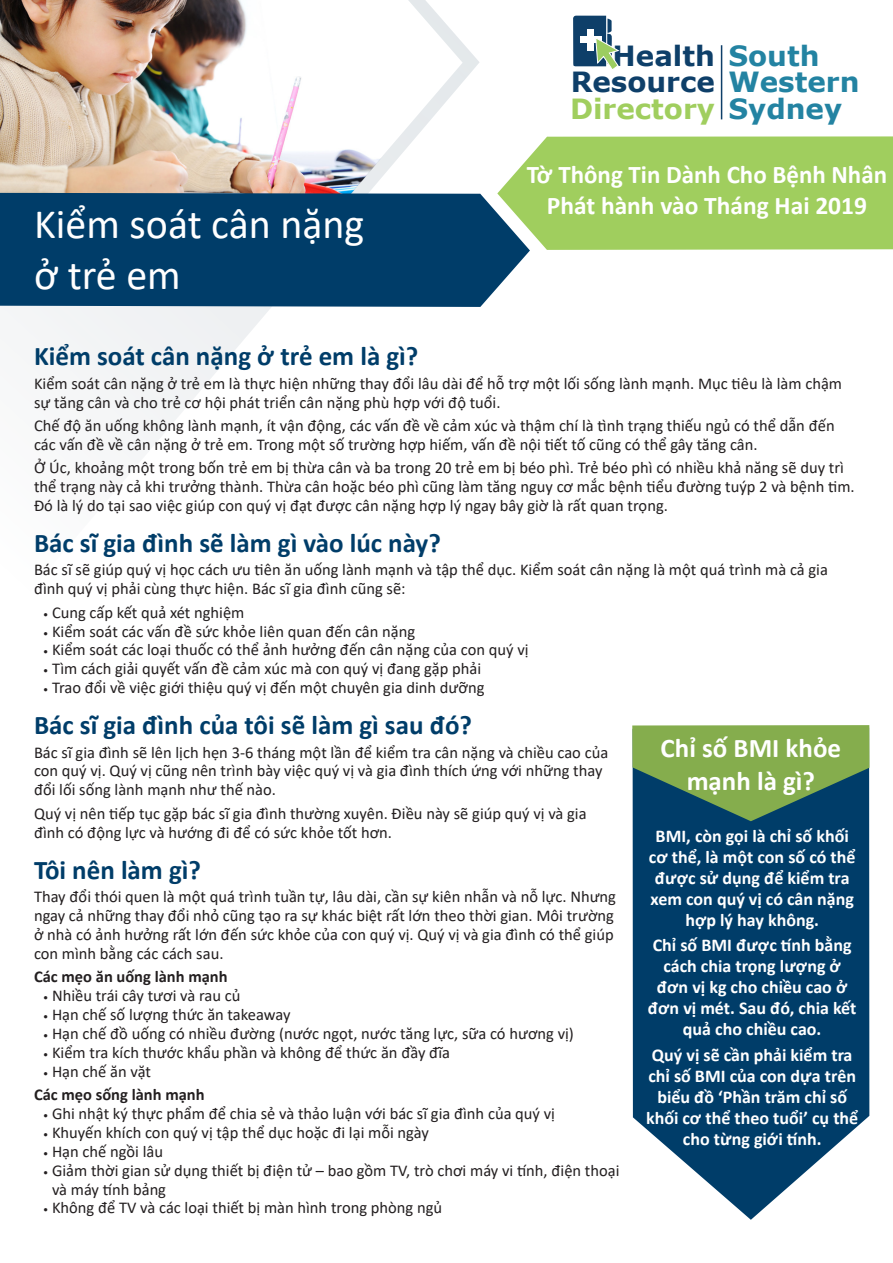
<style>
.page{position:relative;width:893px;height:1263px;background:#fff}
.page>*{position:absolute;margin:0;border:0;box-sizing:border-box;transform-origin:0 0}
.t1{font:42px/50.4px "Calibri";color:#fff}
.t2{font:700 27.75px/26.4px "Verdana";color:#0e3f69;text-align:justify}
.t3{font:700 27.75px/26.4px "Verdana";color:#2383a2}
.General_paragraphs{font:700 27px "Calibri";color:#003d69}
.t4{font:700 27px/32.4px "Calibri";color:#fff;text-align:center}
.t5{font:700 25.5px "Calibri";color:#fff}
.t6{font:700 18px/21px "Calibri";color:#fff;text-align:center}
.General_paragraphs-2{font:16.5px/18.9px "Calibri";color:#231f20}
.Bullet_list{font:16.5px/18.9px "Calibri";color:#231f20}
.General_paragraphs-3{font:700 16.5px "Calibri";color:#231f20}
.s1{color:#a0ce5e}
.s2{font-size:10.5px}
</style>
<div class="page">
<svg style="left:0;top:0;width:479px;height:446px"></svg>
<svg style="left:573px;top:16px;width:44px;height:53px"></svg>
<hr style="left:721px;top:45px;width:1px;height:74px;background:#0e3f69">
<div style="left:0;top:193px;width:530px;height:114px;background:#003d69"></div>
<svg style="left:497px;top:136px;width:396px;height:114px;background:#a3ce68"></svg>
<svg style="left:633px;top:821px;width:236px;height:399px;background:#21567c"></svg>
<svg style="left:632px;top:725px;width:237px;height:96px;background:#608e55"></svg>
<p class="t1" style="left:34px;top:198px;width:332px">Kiểm soát cân nặng ở trẻ em</p>
<p class="t2" style="left:570px;top:42px;width:146px;text-indent:43px">Health Resource <span class="s1">Directory</span></p>
<p class="t3" style="left:728px;top:42px;width:133px">South<br>Western<br>Sydney</p>
<p class="t5" style="left:527px;top:157px;width:362px">Tờ Thông Tin Dành Cho Bệnh Nhân</p>
<p class="t5" style="left:547px;top:188px;width:322px">Phát hành vào Tháng Hai 2019</p>
<p class="General_paragraphs" style="left:34px;top:337px;width:386px">Kiểm soát cân nặng ở trẻ em là gì?</p>
<p class="General_paragraphs-2" style="left:34px;top:373px;width:810px">Kiểm soát cân nặng ở trẻ em là thực hiện những thay đổi lâu dài để hỗ trợ một lối sống lành mạnh. Mục tiêu là làm chậm sự tăng cân và cho trẻ cơ hội phát triển cân nặng phù hợp với độ tuổi.</p>
<p class="General_paragraphs-2" style="left:34px;top:416px;width:802px">Chế độ ăn uống không lành mạnh, ít vận động, các vấn đề về cảm xúc và thậm chí là tình trạng thiếu ngủ có thể dẫn đến các vấn đề về cân nặng ở trẻ em. Trong một số trường hợp hiếm, vấn đề nội tiết tố cũng có thể gây tăng cân.</p>
<p class="General_paragraphs-2" style="left:34px;top:458px;width:822px">Ở Úc, khoảng một trong bốn trẻ em bị thừa cân và ba trong 20 trẻ em bị béo phì. Trẻ béo phì có nhiều khả năng sẽ duy trì thể trạng này cả khi trưởng thành. Thừa cân hoặc béo phì cũng làm tăng nguy cơ mắc bệnh tiểu đường tuýp 2 và bệnh tim.<br>Đó là lý do tại sao việc giúp con quý vị đạt được cân nặng hợp lý ngay bây giờ là rất quan trọng.</p>
<p class="General_paragraphs" style="left:34px;top:524px;width:408px">Bác sĩ gia đình sẽ làm gì vào lúc này?</p>
<p class="Bullet_list" style="left:34px;top:560px;width:795px">Bác sĩ sẽ giúp quý vị học cách ưu tiên ăn uống lành mạnh và tập thể dục. Kiểm soát cân nặng là một quá trình mà cả gia đình quý vị phải cùng thực hiện. Bác sĩ gia đình cũng sẽ:</p>
<p class="General_paragraphs-2" style="left:43px;top:602px;width:203px"><span class="s2">•</span> Cung cấp kết quả xét nghiệm</p>
<p class="General_paragraphs-2" style="left:43px;top:621px;width:374px"><span class="s2">•</span> Kiểm soát các vấn đề sức khỏe liên quan đến cân nặng</p>
<p class="General_paragraphs-2" style="left:43px;top:640px;width:487px"><span class="s2">•</span> Kiểm soát các loại thuốc có thể ảnh hưởng đến cân nặng của con quý vị</p>
<p class="General_paragraphs-2" style="left:43px;top:659px;width:440px"><span class="s2">•</span> Tìm cách giải quyết vấn đề cảm xúc mà con quý vị đang gặp phải</p>
<p class="General_paragraphs-2" style="left:43px;top:678px;width:443px"><span class="s2">•</span> Trao đổi về việc giới thiệu quý vị đến một chuyên gia dinh dưỡng</p>
<p class="General_paragraphs" style="left:34px;top:706px;width:440px">Bác sĩ gia đình của tôi sẽ làm gì sau đó?</p>
<p class="General_paragraphs-2" style="left:34px;top:742px;width:576px">Bác sĩ gia đình sẽ lên lịch hẹn 3-6 tháng một lần để kiểm tra cân nặng và chiều cao của con quý vị. Quý vị cũng nên trình bày việc quý vị và gia đình thích ứng với những thay đổi lối sống lành mạnh như thế nào.</p>
<p class="General_paragraphs-2" style="left:34px;top:803px;width:554px">Quý vị nên tiếp tục gặp bác sĩ gia đình thường xuyên. Điều này sẽ giúp quý vị và gia đình có động lực và hướng đi để có sức khỏe tốt hơn.</p>
<p class="General_paragraphs" style="left:34px;top:850px;width:168px">Tôi nên làm gì?</p>
<p class="General_paragraphs-2" style="left:34px;top:887px;width:583px">Thay đổi thói quen là một quá trình tuần tự, lâu dài, cần sự kiên nhẫn và nỗ lực. Nhưng ngay cả những thay đổi nhỏ cũng tạo ra sự khác biệt rất lớn theo thời gian. Môi trường ở nhà có ảnh hưởng rất lớn đến sức khỏe của con quý vị. Quý vị và gia đình có thể giúp con mình bằng các cách sau.</p>
<p class="General_paragraphs-3" style="left:34px;top:965px;width:195px">Các mẹo ăn uống lành mạnh</p>
<p class="General_paragraphs-2" style="left:43px;top:986px;width:199px"><span class="s2">•</span> Nhiều trái cây tươi và rau củ</p>
<p class="General_paragraphs-2" style="left:43px;top:1004px;width:249px"><span class="s2">•</span> Hạn chế số lượng thức ăn takeaway</p>
<p class="General_paragraphs-2" style="left:43px;top:1023px;width:532px"><span class="s2">•</span> Hạn chế đồ uống có nhiều đường (nước ngọt, nước tăng lực, sữa có hương vị)</p>
<p class="General_paragraphs-2" style="left:43px;top:1042px;width:408px"><span class="s2">•</span> Kiểm tra kích thước khẩu phần và không để thức ăn đầy đĩa</p>
<p class="General_paragraphs-2" style="left:43px;top:1061px;width:109px"><span class="s2">•</span> Hạn chế ăn vặt</p>
<p class="General_paragraphs-3" style="left:34px;top:1083px;width:172px">Các mẹo sống lành mạnh</p>
<p class="General_paragraphs-2" style="left:43px;top:1103px;width:514px"><span class="s2">•</span> Ghi nhật ký thực phẩm để chia sẻ và thảo luận với bác sĩ gia đình của quý vị</p>
<p class="General_paragraphs-2" style="left:43px;top:1122px;width:387px"><span class="s2">•</span> Khuyến khích con quý vị tập thể dục hoặc đi lại mỗi ngày</p>
<p class="General_paragraphs-2" style="left:43px;top:1141px;width:122px"><span class="s2">•</span> Hạn chế ngồi lâu</p>
<p class="General_paragraphs-2" style="left:52px;top:1160px;width:569px;text-indent:-9px"><span class="s2">•</span> Giảm thời gian sử dụng thiết bị điện tử – bao gồm TV, trò chơi máy vi tính, điện thoại và máy tính bảng</p>
<p class="General_paragraphs-2" style="left:43px;top:1198px;width:401px"><span class="s2">•</span> Không để TV và các loại thiết bị màn hình trong phòng ngủ</p>
<p class="t4" style="left:661px;top:732px;width:182px">Chỉ số BMI khỏe mạnh là gì?</p>
<p class="t6" style="left:649px;top:825px;width:208px">BMI, còn gọi là chỉ số khối cơ thể, là một con số có thể được sử dụng để kiểm tra xem con quý vị có cân nặng hợp lý hay không.</p>
<p class="t6" style="left:648px;top:935px;width:210px">Chỉ số BMI được tính bằng cách chia trọng lượng ở đơn vị kg cho chiều cao ở đơn vị mét. Sau đó, chia kết quả cho chiều cao.</p>
<p class="t6" style="left:646px;top:1044px;width:214px">Quý vị sẽ cần phải kiểm tra chỉ số BMI của con dựa trên biểu đồ ‘Phần trăm chỉ số khối cơ thể theo tuổi’ cụ thể cho từng giới tính.</p>
</div>
